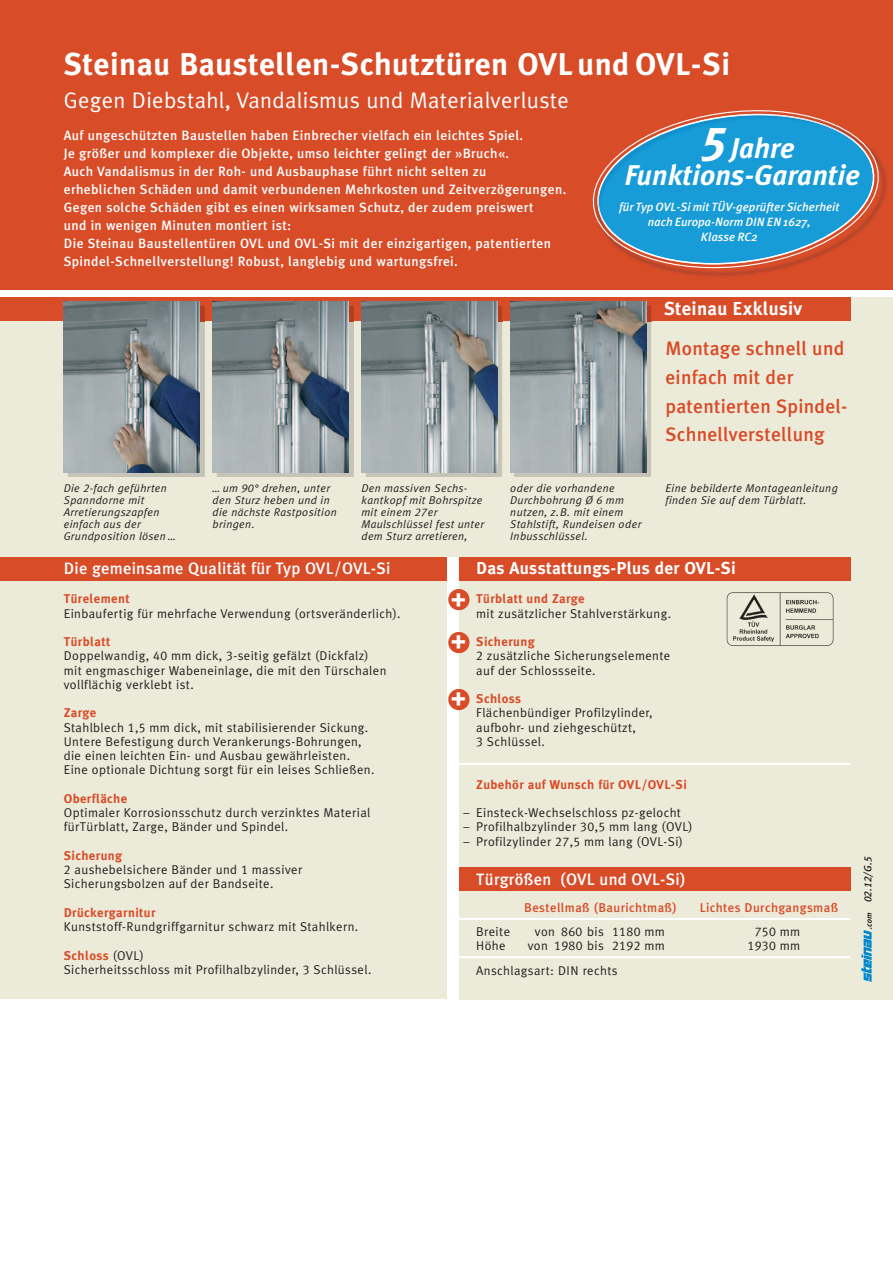
<style>
.page{position:relative;width:893px;height:1263px;background:#fff}
.page>*{position:absolute;margin:0;border:0;box-sizing:border-box;transform-origin:0 0}
.t1{font:700 31.5px "Meta Plus";letter-spacing:.015em;color:#fff}
.t2{font:italic 700 28.5px/27px "Meta Plus";letter-spacing:.005em;color:#fff;text-align:center}
.t3{font:22.5px "Meta Plus Normal";letter-spacing:.015em;color:#fff}
.t4{font:900 21px/42.8px "Meta Plus";color:#fff}
.t5{font:500 19.5px/28.5px "Meta Plus";letter-spacing:.01em;color:#d84c28}
.t6{font:700 18.75px "Meta Plus";letter-spacing:.015em;color:#fff}
.t7{font:700 17.25px "Meta Plus";letter-spacing:.015em;color:#fff}
.t8{font:500 16.5px "Meta Plus";letter-spacing:.015em;color:#fff}
.t9{font:500 13.5px/18px "Meta Plus";letter-spacing:.03em;color:#fff}
.t10{font:12.75px/14.2px "Meta Plus Normal";letter-spacing:.03em;color:#231f20}
.t11{font:700 12.75px "Meta Plus";letter-spacing:.03em;color:#d84c28}
.t12{font:500 12.75px "Meta Plus";letter-spacing:.03em;color:#d84c28}
.t13{font:12.75px "Meta Plus Normal Caps";letter-spacing:.03em;color:#231f20}
.t14{font:italic 500 12px/15px "Meta Plus";letter-spacing:.01em;color:#fff;text-align:center}
.t15{font:italic 11.25px/12px "Meta Plus Normal";letter-spacing:.03em;color:#231f20}
.t16{font:italic 10.5px "Meta Plus Medium Caps";color:#231f20}
.s1{font-family:"Meta Plus Bold Caps";font-weight:400;font-size:48px}
.s2{font-family:"Meta Plus Normal Caps"}
.s3{font-family:"Meta Plus Normal";font-weight:400;color:#231f20}
.s4{font-family:"Meta Plus Normal"}
</style>
<div class="page">
<div style="left:459px;top:557px;width:434px;height:442px;background:#ecebd9"></div>
<div style="left:0;top:580px;width:446px;height:419px;background:#ecebd9"></div>
<div style="left:0;top:298px;width:893px;height:259px;background:#ecebd9"></div>
<div style="left:0;top:298px;width:850px;height:23px;background:#d84c28"></div>
<img style="left:217px;top:306px;width:137px;height:171px">
<img style="left:213px;top:302px;width:136px;height:170px">
<img style="left:68px;top:306px;width:137px;height:171px">
<img style="left:64px;top:302px;width:136px;height:170px">
<img style="left:365px;top:306px;width:138px;height:171px">
<img style="left:361px;top:302px;width:136px;height:170px">
<img style="left:514px;top:306px;width:137px;height:171px">
<img style="left:510px;top:302px;width:136px;height:170px">
<div style="left:0;top:0;width:893px;height:289px;background:#d84c28"></div>
<div style="left:0;top:557px;width:446px;height:23px;background:#d84c28"></div>
<hr style="left:459px;top:763px;width:391px;height:2px;background:#fff">
<svg style="left:592px;top:110px;width:295px;height:166px"></svg>
<div style="left:459px;top:867px;width:391px;height:24px;background:#d84c28"></div>
<hr style="left:459px;top:918px;width:391px;height:2px;background:#fff">
<hr style="left:459px;top:956px;width:391px;height:2px;background:#fff">
<div style="left:459px;top:557px;width:391px;height:23px;background:#d84c28"></div>
<div style="left:448px;top:589px;width:21px;height:21px;background:#d84c28;border-radius:50%"></div>
<div style="left:448px;top:632px;width:21px;height:21px;background:#d84c28;border-radius:50%"></div>
<div style="left:448px;top:689px;width:21px;height:21px;background:#d84c28;border-radius:50%"></div>
<img style="left:726px;top:592px;width:108px;height:54px">
<svg style="left:861px;top:913px;width:11px;height:69px"></svg>
<h1 class="t1" style="left:64px;top:46px;width:668px">Steinau Baustellen-Schutztüren OVL und OVL-Si</h1>
<h3 class="t3" style="left:64px;top:88px;width:507px">Gegen Diebstahl, Vandalismus und Materialverluste</h3>
<p class="t9" style="left:64px;top:126px;width:504px">Auf ungeschützten Baustellen haben Einbrecher vielfach ein leichtes Spiel.<br>Je größer und komplexer die Objekte, umso leichter gelingt der »Bruch«.<br>Auch Vandalismus in der Roh- und Ausbauphase führt nicht selten zu<br>erheblichen Schäden und damit verbundenen Mehrkosten und Zeitverzögerungen.<br>Gegen solche Schäden gibt es einen wirksamen Schutz, der zudem preiswert<br>und in wenigen Minuten montiert ist:<br>Die Steinau Baustellentüren OVL und OVL-Si mit der einzigartigen, patentierten Spindel-Schnellverstellung! Robust, langlebig und wartungsfrei.</p>
<h2 class="t2" style="left:624px;top:135px;width:237px"><span class="s1">5</span>Jahre<br>Funktions-Garantie</h2>
<p class="t14" style="left:619px;top:199px;width:222px">für Typ OVL-Si mit TÜV-geprüfter Sicherheit nach Europa-Norm DIN EN 1627,<br>Klasse RC2</p>
<h3 class="t6" style="left:664px;top:298px;width:140px">Steinau Exklusiv</h3>
<p class="t15" style="left:64px;top:481px;width:114px">Die <span class="s2">2</span>-fach geführten<br>Spanndorne mit<br>Arretierungszapfen einfach aus der<br>Grundposition lösen …</p>
<p class="t15" style="left:213px;top:481px;width:126px">… um <span class="s2">90</span>° drehen, unter den Sturz heben und in die nächste Rastposition bringen.</p>
<p class="t15" style="left:361px;top:481px;width:124px">Den massiven Sechs&shy;kantkopf mit Bohrspitze mit einem <span class="s2">27</span>er<br>Maulschlüssel fest unter dem Sturz arretieren,</p>
<p class="t15" style="left:510px;top:481px;width:133px">oder die vorhandene<br>Durchbohrung Ø <span class="s2">6</span> mm nutzen, z.B. mit einem<br>Stahlstift, Rundeisen oder<br>Inbusschlüssel.</p>
<h3 class="t5" style="left:665px;top:334px;width:183px">Montage schnell und einfach mit der patentierten Spindel-<br>Schnellverstellung</h3>
<p class="t15" style="left:665px;top:481px;width:174px">Eine bebilderte Montageanleitung finden Sie auf dem Türblatt.</p>
<p class="t8" style="left:64px;top:559px;width:328px">Die gemeinsame Qualität für Typ OVL/OVL-Si</p>
<p class="t11" style="left:64px;top:591px;width:67px">Türelement</p>
<p class="t10" style="left:64px;top:606px;width:338px">Einbaufertig für mehrfache Verwendung (ortsveränderlich).</p>
<p class="t11" style="left:64px;top:634px;width:48px">Türblatt</p>
<p class="t10" style="left:64px;top:649px;width:324px">Doppelwandig, <span class="s2">40</span> mm dick, <span class="s2">3</span>-seitig gefälzt (Dickfalz) mit engmaschiger Wabeneinlage, die mit den Türschalen vollflächig verklebt ist.</p>
<p class="t11" style="left:64px;top:705px;width:34px">Zarge</p>
<p class="t10" style="left:64px;top:720px;width:312px">Stahlblech <span class="s2">1,5</span> mm dick, mit stabilisierender Sickung.<br>Untere Befestigung durch Verankerungs-Bohrungen, die einen leichten Ein- und Ausbau gewährleisten.<br>Eine optionale Dichtung sorgt für ein leises Schließen.</p>
<p class="t11" style="left:64px;top:791px;width:65px">Oberfläche</p>
<p class="t10" style="left:64px;top:805px;width:308px">Optimaler Korrosionsschutz durch verzinktes Material fürTürblatt, Zarge, Bänder und Spindel.</p>
<p class="t11" style="left:64px;top:848px;width:60px">Sicherung</p>
<p class="t10" style="left:64px;top:862px;width:240px"><span class="s2">2</span> aushebelsichere Bänder und <span class="s2">1</span> massiver<br>Sicherungsbolzen auf der Bandseite.</p>
<p class="t11" style="left:64px;top:905px;width:93px">Drückergarnitur</p>
<p class="t10" style="left:64px;top:919px;width:296px">Kunststoff-Rundgriffgarnitur schwarz mit Stahlkern.</p>
<p class="t11" style="left:64px;top:948px;width:82px">Schloss <span class="s3">(OVL)</span></p>
<p class="t10" style="left:64px;top:962px;width:309px">Sicherheitsschloss mit Profilhalbzylinder, <span class="s2">3</span> Schlüssel.</p>
<h3 class="t7" style="left:476px;top:558px;width:261px">Das Ausstattungs-Plus der OVL-Si</h3>
<h3 class="t4" style="left:451px;top:578px;width:17px">+ +</h3>
<p class="t11" style="left:476px;top:591px;width:110px">Türblatt und Zarge</p>
<p class="t10" style="left:476px;top:606px;width:196px">mit zusätzlicher Stahlverstärkung.</p>
<p class="t11" style="left:476px;top:634px;width:60px">Sicherung</p>
<p class="t10" style="left:476px;top:649px;width:196px"><span class="s2">2</span> zusätzliche Sicherungselemente auf der Schlossseite.</p>
<p class="t11" style="left:476px;top:691px;width:47px">Schloss</p>
<p class="t10" style="left:476px;top:706px;width:178px">Flächenbündiger Profilzylinder, aufbohr- und ziehgeschützt,<br><span class="s2">3</span> Schlüssel.</p>
<p class="t11" style="left:476px;top:777px;width:212px">Zubehör auf Wunsch für OVL/OVL-Si</p>
<p class="t10" style="left:463px;top:805px;width:219px">– Einsteck-Wechselschloss pz-gelocht</p>
<p class="t10" style="left:463px;top:820px;width:231px">– Profilhalbzylinder <span class="s2">30,5</span> mm lang (OVL)</p>
<p class="t10" style="left:463px;top:834px;width:221px">– Profilzylinder <span class="s2">27,5</span> mm lang (OVL-Si)</p>
<h3 class="t4" style="left:451px;top:678px;width:17px">+</h3>
<p class="t8" style="left:476px;top:869px;width:211px">Türgrößen (OVL und OVL-Si)</p>
<p class="t12" style="left:524px;top:900px;width:154px">Bestellmaß (Baurichtmaß)</p>
<p class="t12" style="left:700px;top:900px;width:140px">Lichtes Durchgangsmaß</p>
<p class="t10" style="left:476px;top:924px;width:35px">Breite</p>
<p class="t10" style="left:535px;top:924px;width:132px">von <span class="s2">860</span> bis <span class="s2">1180</span> mm</p>
<p class="t13" style="left:755px;top:924px;width:47px">750 <span class="s4">mm</span></p>
<p class="t10" style="left:476px;top:938px;width:31px">Höhe</p>
<p class="t10" style="left:528px;top:938px;width:139px">von <span class="s2">1980</span> bis <span class="s2">2192</span> mm</p>
<p class="t13" style="left:747px;top:938px;width:54px">1930 <span class="s4">mm</span></p>
<p class="t10" style="left:476px;top:963px;width:143px">Anschlagsart: DIN rechts</p>
<p class="t16" style="left:862px;top:902px;width:48px;rotate:-90deg">02.12/G.5</p>
</div>
